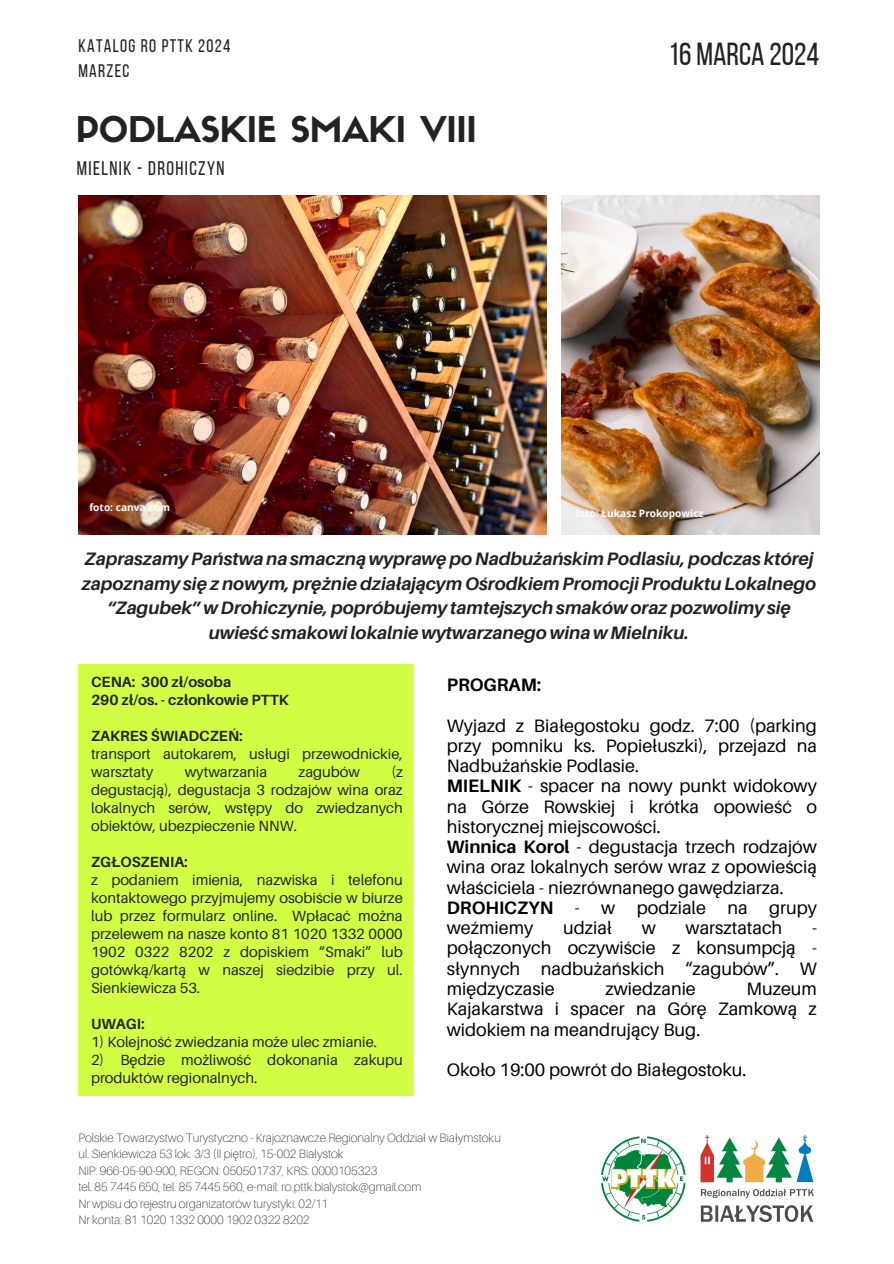
<style>
.page{position:relative;width:894px;height:1264px;background:#fff}
.page>*{position:absolute;margin:0;border:0;box-sizing:border-box;transform-origin:0 0}
.t1{font:34.8px "Sifonn Basic";letter-spacing:-.01em;color:#222}
.t2{font:31.8px "Bebas Neue";color:#222}
.t3{font:19.65px "Bebas Neue";letter-spacing:.07em;color:#222}
.t4{font:18.15px "Bebas Neue";letter-spacing:.07em;color:#222}
.t5{font:18px/20.2px "Aileron";color:#000;text-align:justify}
.t6{font:italic 700 18px/24.8px "Aileron";color:#222;text-align:center}
.t7{font:700 18px "Aileron";color:#000}
.t8{font:14.7px/18px "Aileron";color:#222}
.t9{font:700 14.7px "Aileron";color:#222}
.t10{font:100 12.15px "Aileron";color:#222}
.t11{font:700 10.2px "Open Sans";color:#fdfdfd}
.s1{font-weight:700}
</style>
<div class="page">
<img style="left:78px;top:196px;width:468px;height:338px">
<img style="left:601px;top:1135px;width:213px;height:87px">
<div style="left:78px;top:664px;width:336px;height:431px;background:#d2ff43"></div>
<img style="left:561px;top:196px;width:258px;height:339px">
<p class="t4" style="left:78px;top:38px;width:153px">KATALOG RO PTTK 2024</p>
<p class="t4" style="left:78px;top:63px;width:52px">MARZEC</p>
<p class="t1" style="left:76px;top:116px;width:402px">PODLASKIE SMAKI VIII</p>
<p class="t3" style="left:77px;top:161px;width:149px">MIELNIK - DROHICZYN</p>
<p class="t2" style="left:668px;top:41px;width:152px">16 MARCA 2024</p>
<p class="t11" style="left:89px;top:500px;width:82px">foto: canva.com</p>
<p class="t11" style="left:575px;top:506px;width:130px">foto: Łukasz Prokopowicz</p>
<p class="t6" style="left:82px;top:545px;width:736px">Zapraszamy Państwa na smaczną wyprawę po Nadbużańskim Podlasiu, podczas której zapoznamy się z nowym, prężnie działającym Ośrodkiem Promocji Produktu Lokalnego “Zagubek” w Drohiczynie, popróbujemy tamtejszych smaków oraz pozwolimy się uwieść smakowi lokalnie wytwarzanego wina w Mielniku.</p>
<p class="t9" style="left:91px;top:672px;width:142px">CENA: 300 zł/osoba</p>
<p class="t9" style="left:91px;top:690px;width:199px">290 zł/os. - członkowie PTTK</p>
<p class="t9" style="left:91px;top:726px;width:153px">ZAKRES ŚWIADCZEŃ:</p>
<p class="t8" style="left:91px;top:744px;width:313px">transport autokarem, usługi przewodnickie, warsztaty</p>
<p class="t8" style="left:91px;top:762px;width:313px;text-align:justify;text-indent:300px">(z degustacją), degustacja 3 rodzajów wina oraz lokalnych serów, wstępy do zwiedzanych obiektów, ubezpieczenie NNW.</p>
<p class="t9" style="left:91px;top:852px;width:98px">ZGŁOSZENIA:</p>
<p class="t8" style="left:91px;top:870px;width:313px;text-align:justify">z podaniem imienia, nazwiska i telefonu kontaktowego przyjmujemy osobiście w biurze lub przez formularz online. Wpłacać można przelewem na nasze konto 81 1020 1332 0000<br>1902 0322 8202 z dopiskiem “Smaki” lub gotówką/kartą w naszej siedzibie przy ul.<br>Sienkiewicza 53.</p>
<p class="t9" style="left:91px;top:1014px;width:55px">UWAGI:</p>
<p class="t8" style="left:91px;top:1032px;width:287px">1) Kolejność zwiedzania może ulec zmianie.</p>
<p class="t8" style="left:91px;top:1050px;width:313px">2) Będzie możliwość dokonania zakupu produktów regionalnych.</p>
<p class="t8" style="left:185px;top:762px;width:84px">wytwarzania</p>
<p class="t8" style="left:298px;top:762px;width:63px">zagubów</p>
<p class="t7" style="left:446px;top:673px;width:96px">PROGRAM:</p>
<p class="t5" style="left:446px;top:714px;width:371px">Wyjazd z Białegostoku godz. 7:00 (parking przy pomniku ks. Popiełuszki), przejazd na Nadbużańskie Podlasie.</p>
<p class="t5" style="left:446px;top:775px;width:371px"><span class="s1">MIELNIK</span> - spacer na nowy punkt widokowy na Górze Rowskiej i krótka opowieść o historycznej miejscowości.</p>
<p class="t5" style="left:446px;top:836px;width:371px"><span class="s1">Winnica Korol</span> - degustacja trzech rodzajów wina oraz lokalnych serów wraz z opowieścią właściciela - niezrównanego gawędziarza.</p>
<p class="t5" style="left:446px;top:897px;width:371px"><span class="s1">DROHICZYN</span> - w podziale na grupy weźmiemy</p>
<p class="t5" style="left:563px;top:917px;width:50px">udział</p>
<p class="t5" style="left:641px;top:917px;width:16px">w</p>
<p class="t5" style="left:685px;top:917px;width:98px">warsztatach</p>
<p class="t5" style="left:446px;top:917px;width:371px;text-indent:365px">- połączonych oczywiście z konsumpcją - słynnych nadbużańskich “zagubów”. W międzyczasie</p>
<p class="t5" style="left:605px;top:978px;width:92px">zwiedzanie</p>
<p class="t5" style="left:446px;top:978px;width:371px;text-indent:299px">Muzeum Kajakarstwa i spacer na Górę Zamkową z widokiem na meandrujący Bug.</p>
<p class="t5" style="left:446px;top:1059px;width:301px">Około 19:00 powrót do Białegostoku.</p>
<p class="t10" style="left:78px;top:1130px;width:424px">Polskie Towarzystwo Turystyczno - Krajoznawcze Regionalny Oddział w Białymstoku</p>
<p class="t10" style="left:78px;top:1146px;width:266px">ul. Sienkiewicza 53 lok. 3/3 (II piętro), 15-002 Białystok</p>
<p class="t10" style="left:78px;top:1163px;width:300px">NIP: 966-05-90-900, REGON: 050501737, KRS: 0000105323</p>
<p class="t10" style="left:78px;top:1179px;width:344px">tel. 85 7445 650, tel. 85 7445 560, e-mail: ro.pttk.bialystok@gmail.com</p>
<p class="t10" style="left:78px;top:1195px;width:251px">Nr wpisu do rejestru organizatorów turystyki: 02/11</p>
<p class="t10" style="left:78px;top:1212px;width:232px">Nr konta: 81 1020 1332 0000 1902 0322 8202</p>
</div>
